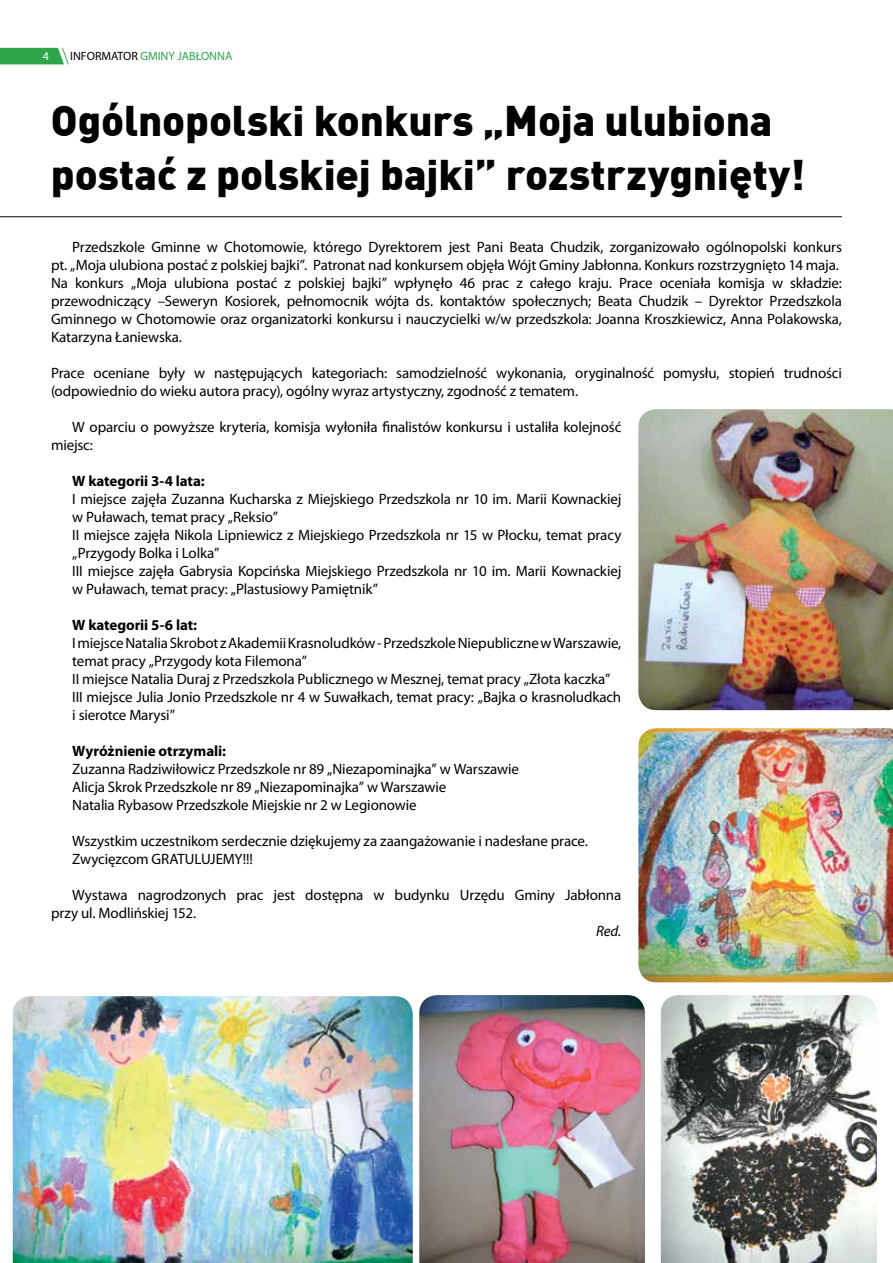
<style>
.page{position:relative;width:893px;height:1263px;background:#fff}
.page>*{position:absolute;margin:0;border:0;box-sizing:border-box;transform-origin:0 0}
.t1{font:900 42px/54px "DIN Pl";color:#000}
.t2{font:15px/18px "Myriad Pro";letter-spacing:-.01em;color:#000}
.t3{font:700 15px "Myriad Pro";letter-spacing:-.005em;color:#000}
.t4{font:italic 15px "Myriad Pro";color:#000}
.t5{font:12px "Myriad Pro";color:#2da44a}
.t6{font:12px "Myriad Pro";color:#fff}
.s1{color:#000}
</style>
<div class="page">
<svg style="left:0;top:48px;width:69px;height:17px"></svg>
<hr style="left:0;top:216px;width:842px;height:1px;background:#000">
<img style="left:638px;top:409px;width:255px;height:301px">
<img style="left:419px;top:995px;width:226px;height:268px">
<img style="left:13px;top:996px;width:400px;height:267px">
<img style="left:638px;top:728px;width:255px;height:254px">
<img style="left:661px;top:995px;width:216px;height:268px">
<p class="t6" style="left:43px;top:49px;width:8px">4</p>
<p class="t5" style="left:70px;top:49px;width:164px"><span class="s1">INFORMATOR</span> GMINY JABŁONNA</p>
<h1 class="t1" style="left:51px;top:92px;width:756px">Ogólnopolski konkurs „Moja ulubiona postać z polskiej bajki” rozstrzygnięty!</h1>
<p class="t2" style="left:51px;top:238px;width:792px;text-indent:21px">Przedszkole Gminne w Chotomowie, którego Dyrektorem jest Pani Beata Chudzik, zorganizowało ogólnopolski konkurs pt. „Moja ulubiona postać z polskiej bajki”. Patronat nad konkursem objęła Wójt Gminy Jabłonna. Konkurs rozstrzygnięto 14 maja.<br>Na konkurs „Moja ulubiona postać z polskiej bajki” wpłynęło 46 prac z całego kraju. Prace oceniała komisja w składzie: przewodniczący –Seweryn Kosiorek, pełnomocnik wójta ds. kontaktów społecznych; Beata Chudzik – Dyrektor Przedszkola Gminnego w Chotomowie oraz organizatorki konkursu i nauczycielki w/w przedszkola: Joanna Kroszkiewicz, Anna Polakowska, Katarzyna Łaniewska.</p>
<p class="t2" style="left:51px;top:364px;width:792px">Prace oceniane były w następujących kategoriach: samodzielność wykonania, oryginalność pomysłu, stopień trudności (odpowiednio do wieku autora pracy), ogólny wyraz artystyczny, zgodność z tematem.</p>
<p class="t2" style="left:51px;top:418px;width:572px;text-indent:21px">W oparciu o powyższe kryteria, komisja wyłoniła finalistów konkursu i ustaliła kolejność miejsc:</p>
<p class="t3" style="left:72px;top:471px;width:134px">W kategorii 3-4 lata:</p>
<p class="t2" style="left:72px;top:490px;width:551px">I miejsce zajęła Zuzanna Kucharska z Miejskiego Przedszkola nr 10 im. Marii Kownackiej w Puławach, temat pracy „Reksio”<br>II miejsce zajęła Nikola Lipniewicz z Miejskiego Przedszkola nr 15 w Płocku, temat pracy „Przygody Bolka i Lolka”<br>III miejsce zajęła Gabrysia Kopcińska Miejskiego Przedszkola nr 10 im. Marii Kownackiej w Puławach, temat pracy: „Plastusiowy Pamiętnik”</p>
<p class="t3" style="left:72px;top:615px;width:126px">W kategorii 5-6 lat:</p>
<p class="t2" style="left:72px;top:634px;width:551px">I miejsce Natalia Skrobot z Akademii Krasnoludków - Przedszkole Niepubliczne w Warszawie, temat pracy „Przygody kota Filemona”<br>II miejsce Natalia Duraj z Przedszkola Publicznego w Mesznej, temat pracy „Złota kaczka” III miejsce Julia Jonio Przedszkole nr 4 w Suwałkach, temat pracy: „Bajka o krasnoludkach i sierotce Marysi”</p>
<p class="t3" style="left:72px;top:741px;width:155px">Wyróżnienie otrzymali:</p>
<p class="t2" style="left:72px;top:760px;width:448px">Zuzanna Radziwiłowicz Przedszkole nr 89 „Niezapominajka” w Warszawie<br>Alicja Skrok Przedszkole nr 89 „Niezapominajka” w Warszawie<br>Natalia Rybasow Przedszkole Miejskie nr 2 w Legionowie</p>
<p class="t2" style="left:72px;top:832px;width:517px">Wszystkim uczestnikom serdecznie dziękujemy za zaangażowanie i nadesłane prace.<br>Zwycięzcom GRATULUJEMY!!!</p>
<p class="t2" style="left:51px;top:886px;width:572px;text-indent:21px">Wystawa nagrodzonych prac jest dostępna w budynku Urzędu Gminy Jabłonna przy ul. Modlińskiej 152.</p>
<p class="t4" style="left:596px;top:922px;width:27px">Red.</p>
</div>
